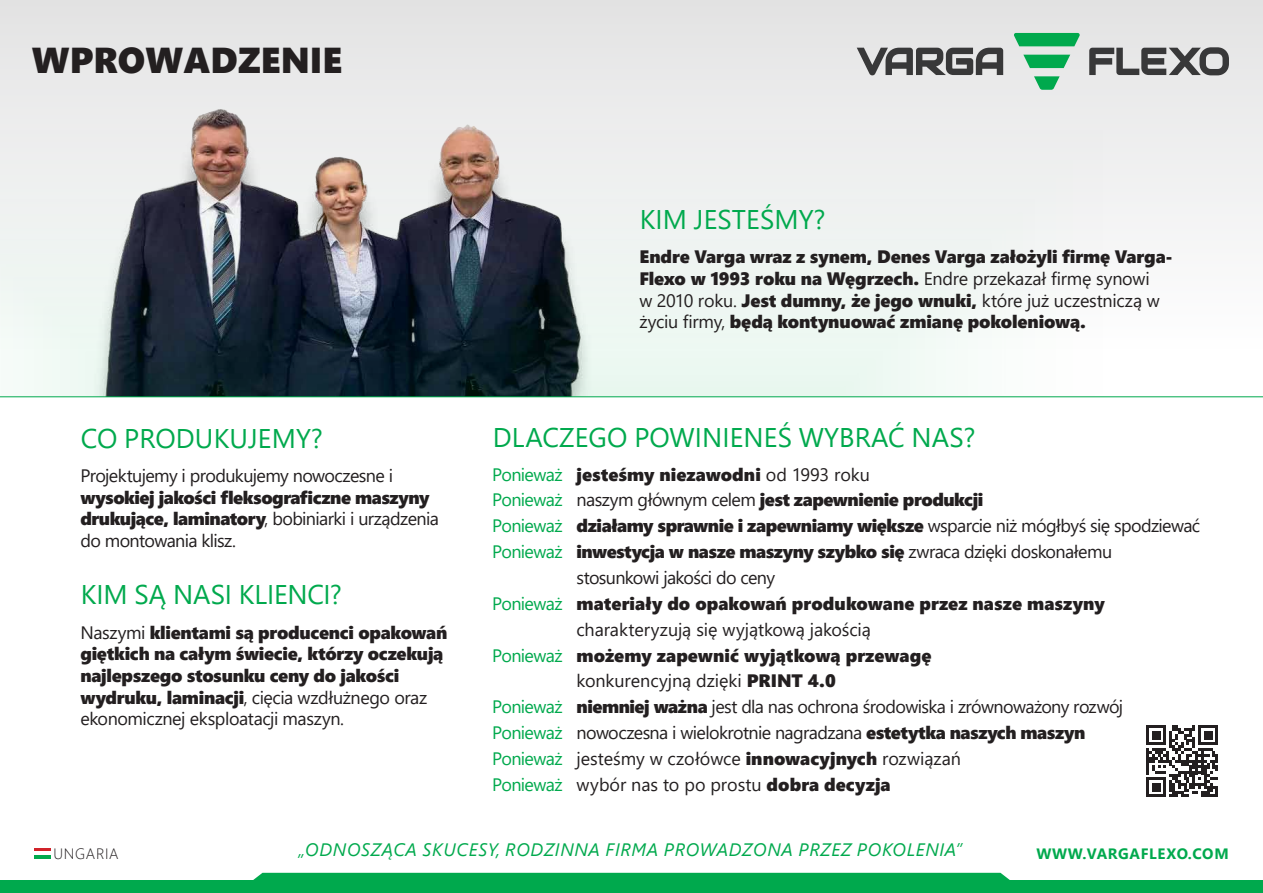
<style>
.page{position:relative;width:1263px;height:893px;background:#fff}
.page>*{position:absolute;margin:0;border:0;box-sizing:border-box;transform-origin:0 0}
.t1{font:36px "Segoe UI Black";color:#231f20}
.t2{font:27px "Segoe UI";letter-spacing:.005em;color:#00a94d}
.t3{font:18px/21.6px "Segoe UI Black";letter-spacing:-.01em;color:#231f20}
.t4{font:18px/21.6px "Segoe UI";letter-spacing:-.03em;color:#231f20}
.t5{font:18px "Segoe UI";letter-spacing:-.005em;color:#231f20}
.t6{font:18px "Segoe UI";letter-spacing:-.035em;color:#00a94d}
.t7{font:italic 18px "Segoe UI";letter-spacing:.035em;color:#00a94d}
.t8{font:18px "Segoe UI";color:#231f20}
.t9{font:700 15px "Segoe UI";letter-spacing:.045em;color:#00a94d}
.t10{font:300 15px "Segoe UI";letter-spacing:.045em;color:#231f20}
.s1{font-family:"Segoe UI Black"}
.s2{font-family:"Segoe UI"}
</style>
<div class="page">
<div style="left:0;top:0;width:1263px;height:372px;background:linear-gradient(to bottom,#e2e3e3,#fff)"></div>
<svg style="left:857px;top:48px;width:146px;height:12px;background:#7c7c7d"></svg>
<svg style="left:1013px;top:33px;width:67px;height:13px"></svg>
<svg style="left:1023px;top:55px;width:47px;height:5px"></svg>
<svg style="left:1089px;top:47px;width:140px;height:28px;background:#888889"></svg>
<svg style="left:34px;top:848px;width:16px;height:3px"></svg>
<hr style="left:34px;top:855px;width:16px;height:4px;background:#00a94d">
<div style="left:0;top:880px;width:1263px;height:13px;background:#00a94d"></div>
<div style="left:253px;top:873px;width:757px;height:7px;background:#00a94d"></div>
<div style="left:0;top:0;width:745px;height:60px;background:#e5e5e5"></div>
<hr style="left:0;top:397px;width:1263px;height:1px;background:#00a94d">
<svg style="left:0;top:60px;width:1173px;height:337px;fill:#ededee"></svg>
<svg style="left:1146px;top:725px;width:72px;height:72px"></svg>
<p class="t1" style="left:32px;top:35px;width:312px">WPROWADZENIE</p>
<p class="t2" style="left:81px;top:413px;width:243px">CO PRODUKUJEMY?</p>
<p class="t4" style="left:80px;top:463px;width:360px">Projektujemy i produkujemy nowoczesne i <span class="s1">wysokiej jakości fleksograficzne maszyny drukujące, laminatory</span>, bobiniarki i urządzenia do montowania klisz.</p>
<p class="t2" style="left:81px;top:569px;width:262px">KIM SĄ NASI KLIENCI?</p>
<p class="t3" style="left:80px;top:620px;width:368px"><span class="s2">Naszymi</span> klientami są producenci opakowań giętkich na całym świecie, którzy oczekują najlepszego stosunku ceny do jakości wydruku, laminacji<span class="s2">, cięcia wzdłużnego oraz ekonomicznej eksploatacji maszyn.</span></p>
<p class="t2" style="left:640px;top:194px;width:187px">KIM JESTEŚMY?</p>
<p class="t3" style="left:639px;top:245px;width:535px">Endre Varga wraz z synem, Denes Varga założyli firmę Varga-Flexo w 1993 roku na Węgrzech. <span class="s2">Endre przekazał firmę synowi<br>w 2010 roku.</span> Jest dumny, że jego wnuki, <span class="s2">które już uczestniczą w życiu firmy,</span> będą kontynuować zmianę pokoleniową.</p>
<p class="t2" style="left:493px;top:412px;width:484px">DLACZEGO POWINIENEŚ WYBRAĆ NAS?</p>
<p class="t6" style="left:492px;top:457px;width:72px">Ponieważ</p>
<p class="t6" style="left:492px;top:483px;width:72px">Ponieważ</p>
<p class="t6" style="left:492px;top:509px;width:72px">Ponieważ</p>
<p class="t6" style="left:492px;top:535px;width:72px">Ponieważ</p>
<p class="t6" style="left:492px;top:586px;width:72px">Ponieważ</p>
<p class="t6" style="left:492px;top:638px;width:72px">Ponieważ</p>
<p class="t6" style="left:492px;top:690px;width:72px">Ponieważ</p>
<p class="t6" style="left:492px;top:716px;width:72px">Ponieważ</p>
<p class="t6" style="left:492px;top:742px;width:72px">Ponieważ</p>
<p class="t6" style="left:492px;top:767px;width:72px">Ponieważ</p>
<p class="t3" style="left:576px;top:462px;width:295px">jesteśmy niezawodni <span class="s2">od 1993 roku</span></p>
<p class="t3" style="left:576px;top:488px;width:408px"><span class="s2">naszym głównym celem</span> jest zapewnienie produkcji</p>
<p class="t3" style="left:576px;top:514px;width:625px">działamy sprawnie i zapewniamy większe <span class="s2">wsparcie niż mógłbyś się spodziewać</span></p>
<p class="t3" style="left:576px;top:540px;width:537px">inwestycja w nasze maszyny szybko się <span class="s2">zwraca dzięki doskonałemu</span></p>
<p class="t4" style="left:576px;top:565px;width:200px">stosunkowi jakości do ceny</p>
<p class="t3" style="left:576px;top:592px;width:530px">materiały do opakowań produkowane przez nasze maszyny</p>
<p class="t5" style="left:576px;top:612px;width:296px">charakteryzują się wyjątkową jakością</p>
<p class="t3" style="left:576px;top:643px;width:356px">możemy zapewnić wyjątkową przewagę</p>
<p class="t5" style="left:576px;top:664px;width:261px">konkurencyjną dzięki <span class="s1">PRINT 4.0</span></p>
<p class="t4" style="left:576px;top:694px;width:548px"><span class="s1">niemniej ważna</span> jest dla nas ochrona środowiska i zrównoważony rozwój</p>
<p class="t4" style="left:576px;top:720px;width:510px">nowoczesna i wielokrotnie nagradzana <span class="s1">estetytka naszych maszyn</span></p>
<p class="t5" style="left:576px;top:742px;width:386px">jesteśmy w czołówce <span class="s1">innowacyjnych</span> rozwiązań</p>
<p class="t8" style="left:576px;top:767px;width:316px">wybór nas to po prostu <span class="s1">dobra decyzja</span></p>
<p class="t7" style="left:298px;top:833px;width:665px">„ODNOSZĄCA SKUCESY, RODZINNA FIRMA PROWADZONA PRZEZ POKOLENIA”</p>
<p class="t10" style="left:54px;top:839px;width:67px">UNGARIA</p>
<p class="t9" style="left:1036px;top:839px;width:194px">WWW.VARGAFLEXO.COM</p>
</div>
